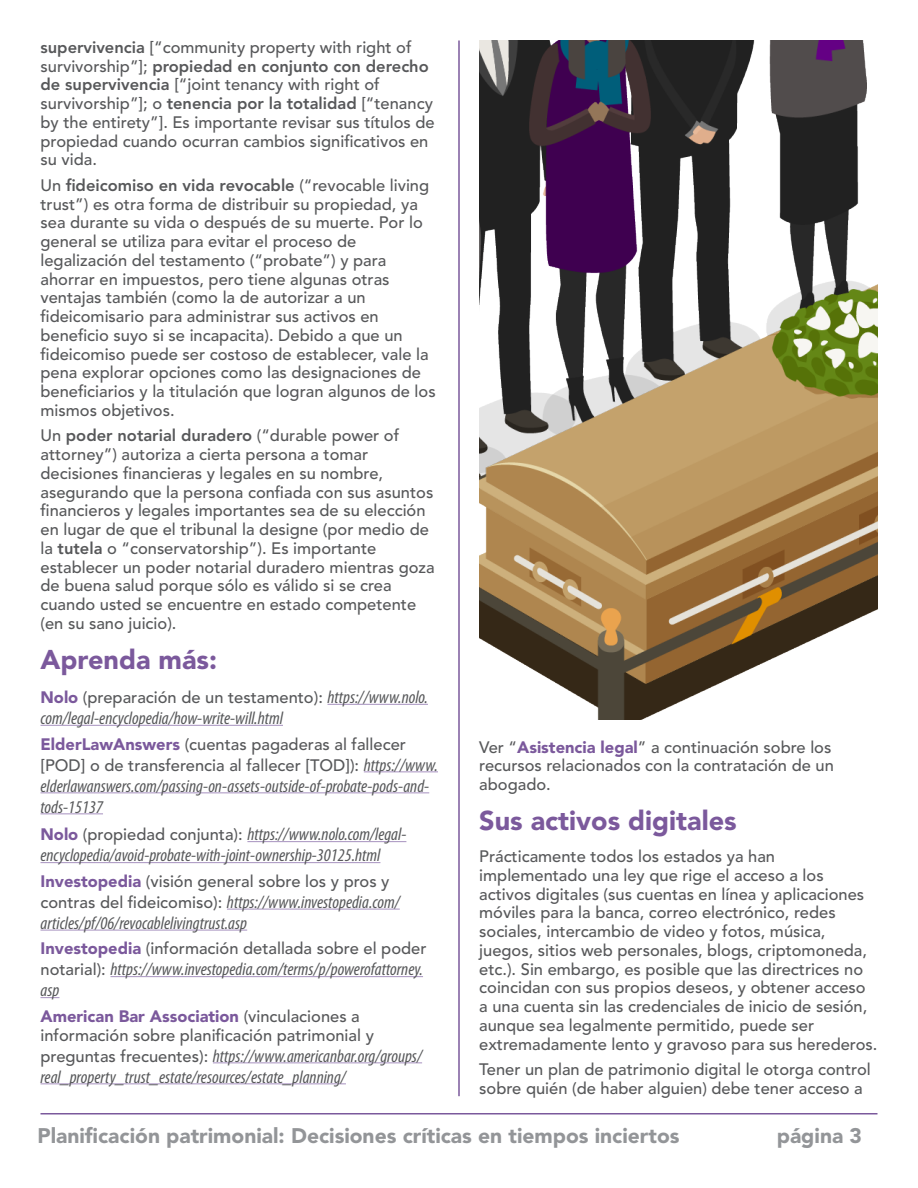
<style>
.page{position:relative;width:918px;height:1188px;background:#fff}
.page>*{position:absolute;margin:0;border:0;box-sizing:border-box;transform-origin:0 0}
.Subheads{font:900 27px "Avenir LT Std";color:#7b599c}
.t1{font:900 21px "Avenir LT Std";color:#939598}
.Text{font:italic condensed 18px/21px "Myriad Pro";color:#57585a}
.Text-2{font:500 16.5px/18.8px "Avenir LT Std";color:#57585a}
.s1{font-weight:800}
.s2{font-weight:900;color:#7b599c}
.s3{font-family:"Myriad Pro";font-weight:400;font-style:italic;font-stretch:condensed;font-size:18px}
.s4{font-family:"Avenir LT Std";font-weight:900;font-style:normal;font-stretch:normal;font-size:16.5px;color:#7b599c}
.s5{font-family:"Avenir LT Std";font-weight:500;font-style:normal;font-stretch:normal;font-size:16.5px}
</style>
<div class="page">
<hr style="left:40px;top:1113px;width:838px;height:1px;background:#7b599c">
<hr style="left:328px;top:704px;width:100px;height:1px;background:#b09dc6">
<hr style="left:40px;top:725px;width:243px;height:1px;background:#b09dc6">
<hr style="left:364px;top:771px;width:74px;height:1px;background:#b09dc6">
<hr style="left:40px;top:792px;width:389px;height:1px;background:#b09dc6">
<hr style="left:40px;top:813px;width:63px;height:1px;background:#b09dc6">
<hr style="left:247px;top:841px;width:159px;height:1px;background:#b09dc6">
<hr style="left:40px;top:862px;width:340px;height:1px;background:#b09dc6">
<hr style="left:227px;top:909px;width:173px;height:1px;background:#b09dc6">
<hr style="left:40px;top:930px;width:207px;height:1px;background:#b09dc6">
<hr style="left:110px;top:976px;width:313px;height:1px;background:#b09dc6">
<svg style="left:40px;top:997px;width:19px;height:1px"></svg>
<hr style="left:213px;top:1062px;width:209px;height:1px;background:#b09dc6">
<hr style="left:40px;top:1083px;width:306px;height:1px;background:#b09dc6">
<img style="left:479px;top:40px;width:399px;height:679px">
<hr style="left:458px;top:40px;width:2px;height:1056px;background:#7b599c">
<p class="Text-2" style="left:40px;top:38px;width:396px"><span class="s1">supervivencia</span> [“community property with right of survivorship”]; <span class="s1">propiedad en conjunto con derecho de supervivencia</span> [“joint tenancy with right of survivorship”]; o <span class="s1">tenencia por la totalidad</span> [“tenancy by the entirety”]. Es importante revisar sus títulos de propiedad cuando ocurran cambios significativos en su vida.</p>
<p class="Text-2" style="left:40px;top:176px;width:397px">Un <span class="s1">fideicomiso en vida revocable</span> (“revocable living trust”) es otra forma de distribuir su propiedad, ya sea durante su vida o después de su muerte. Por lo general se utiliza para evitar el proceso de legalización del testamento (“probate”) y para ahorrar en impuestos, pero tiene algunas otras ventajas también (como la de autorizar a un fideicomisario para administrar sus activos en beneficio suyo si se incapacita). Debido a que un fideicomiso puede ser costoso de establecer, vale la pena explorar opciones como las designaciones de beneficiarios y la titulación que logran algunos de los mismos objetivos.</p>
<p class="Text-2" style="left:40px;top:427px;width:396px">Un <span class="s1">poder notarial duradero</span> (“durable power of attorney”) autoriza a cierta persona a tomar decisiones financieras y legales en su nombre, asegurando que la persona confiada con sus asuntos financieros y legales importantes sea de su elección en lugar de que el tribunal la designe (por medio de la <span class="s1">tutela</span> o “conservatorship”). Es importante establecer un poder notarial duradero mientras goza de buena salud porque sólo es válido si se crea cuando usted se encuentre en estado competente (en su sano juicio).</p>
<p class="Subheads" style="left:40px;top:643px;width:178px">Aprenda más:</p>
<p class="Text-2" style="left:40px;top:689px;width:389px"><span class="s2">Nolo</span> (preparación de un testamento): <span class="s3">https://www.nolo.</span></p>
<p class="Text" style="left:40px;top:708px;width:244px">com/legal-encyclopedia/how-write-will.html</p>
<p class="Text-2" style="left:40px;top:734px;width:399px;line-height:21px"><span class="s2">ElderLawAnswers</span> (cuentas pagaderas al fallecer [POD] o de transferencia al fallecer [TOD]): <span class="s3">https://www.</span></p>
<p class="Text" style="left:40px;top:775px;width:390px">elderlawanswers.com/passing-on-assets-outside-of-probate-pods-and&shy;tods-15137</p>
<p class="Text" style="left:40px;top:824px;width:367px"><span class="s4">Nolo</span> <span class="s5">(propiedad conjunta):</span> https://www.nolo.com/legal&shy;encyclopedia/avoid-probate-with-joint-ownership-30125.html</p>
<p class="Text-2" style="left:40px;top:872px;width:351px"><span class="s2">Investopedia</span> (visión general sobre los y pros y</p>
<p class="Text" style="left:40px;top:891px;width:361px"><span class="s5">contras del fideicomiso):</span> https://www.investopedia.com/ articles/pf/06/revocablelivingtrust.asp</p>
<p class="Text-2" style="left:40px;top:940px;width:388px"><span class="s2">Investopedia</span> (información detallada sobre el poder</p>
<p class="Text" style="left:40px;top:959px;width:384px"><span class="s5">notarial):</span> https://www.investopedia.com/terms/p/powerofattorney. asp</p>
<p class="Text-2" style="left:40px;top:1007px;width:335px"><span class="s2">American Bar Association</span> (vinculaciones a información sobre planificación patrimonial y</p>
<p class="Text" style="left:40px;top:1045px;width:383px"><span class="s5">preguntas frecuentes):</span> https://www.americanbar.org/groups/ real_property_trust_estate/resources/estate_planning/</p>
<p class="Text-2" style="left:479px;top:738px;width:356px">Ver “<span class="s2">Asistencia legal</span>” a continuación sobre los recursos relacionados con la contratación de un abogado.</p>
<p class="Subheads" style="left:479px;top:804px;width:259px">Sus activos digitales</p>
<p class="Text-2" style="left:479px;top:847px;width:400px">Prácticamente todos los estados ya han implementado una ley que rige el acceso a los activos digitales (sus cuentas en línea y aplicaciones móviles para la banca, correo electrónico, redes sociales, intercambio de video y fotos, música, juegos, sitios web personales, blogs, criptomoneda, etc.). Sin embargo, es posible que las directrices no coincidan con sus propios deseos, y obtener acceso a una cuenta sin las credenciales de inicio de sesión, aunque sea legalmente permitido, puede ser extremadamente lento y gravoso para sus herederos.</p>
<p class="Text-2" style="left:479px;top:1060px;width:393px">Tener un plan de patrimonio digital le otorga control sobre quién (de haber alguien) debe tener acceso a</p>
<p class="t1" style="left:38px;top:1123px;width:644px">Planificación patrimonial: Decisiones críticas en tiempos inciertos</p>
<p class="t1" style="left:777px;top:1123px;width:87px">página 3</p>
</div>
